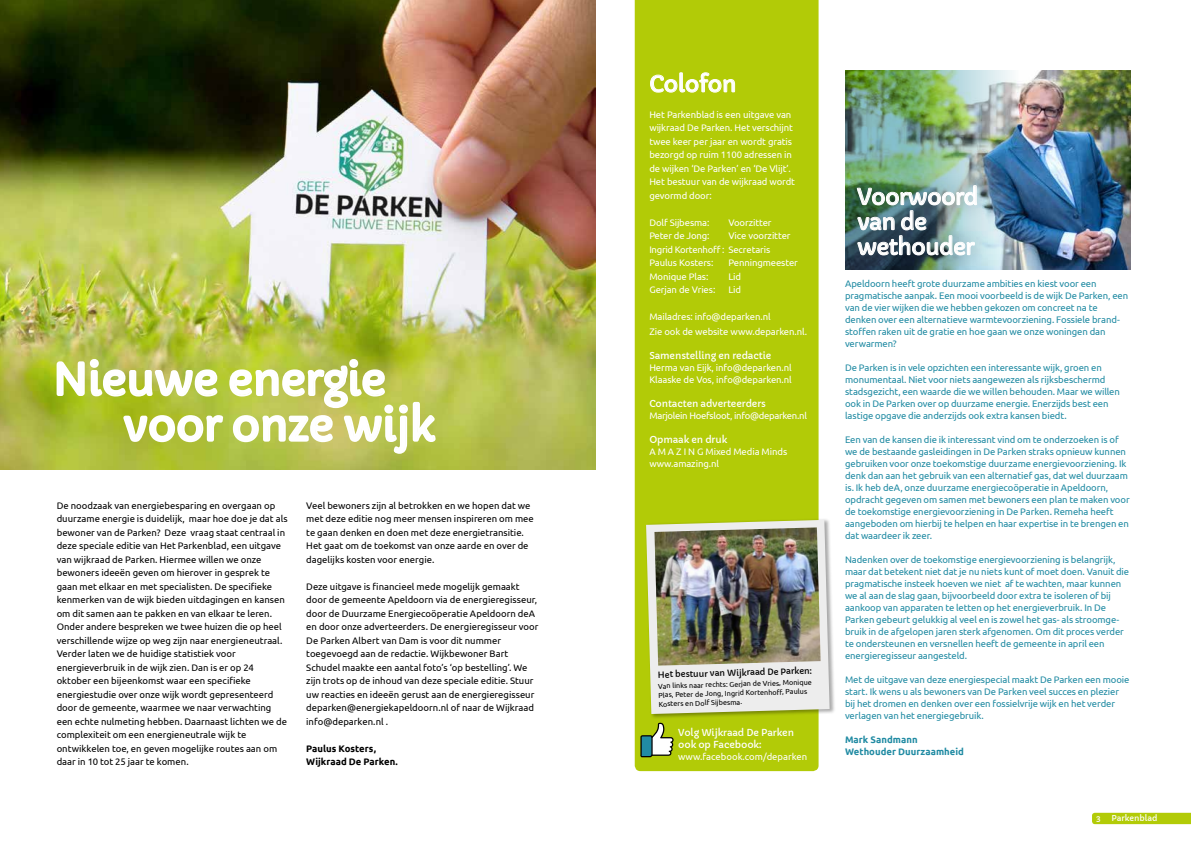
<style>
.page{position:relative;width:1191px;height:842px;background:#fff}
.page>*{position:absolute;margin:0;border:0;box-sizing:border-box;transform-origin:0 0}
.t1{font:43.6px/45.6px "Capriola";letter-spacing:-.02em;color:#fff}
.t2{font:22px/25px "Capriola";letter-spacing:-.03em;color:#fff}
.t3{font:9.5px/12px "Ubuntu";letter-spacing:-.01em;color:#218ba3}
.t4{font:9.5px/13.5px "Ubuntu";color:#000}
.t5{font:9.5px/13.5px "Ubuntu";letter-spacing:-.01em;color:#fff}
.t6{font:9.5px/12px "Capriola";letter-spacing:-.01em;color:#fff}
.t7{font:9.5px "Ubuntu";letter-spacing:-.03em;color:#fff}
.t8{font:700 9.5px/12px "Ubuntu";letter-spacing:.005em;color:#218ba3}
.t9{font:700 9.5px/13.5px "Ubuntu";letter-spacing:.005em;color:#000}
.t10{font:8.5px "Capriola";color:#000}
.t11{font:8px "Capriola";color:#fff}
.t12{font:7.3px/8.9px "Ubuntu";color:#000}
</style>
<div class="page">
<svg style="left:1092px;top:813px;width:99px;height:11px"></svg>
<img style="left:1018px;top:71px;width:112px;height:199px">
<img style="left:845px;top:71px;width:173px;height:199px">
<div style="left:635px;top:0;width:183px;height:771px;background:#b2cb07"></div>
<svg style="left:649px;top:71px;width:87px;height:22px;background:#c3d63e"></svg>
<div style="left:645px;top:518px;width:190px;height:201px;background:#000;opacity:.34"></div>
<svg style="left:646px;top:520px;width:183px;height:194px;background:#e3e5d2"></svg>
<img style="left:654px;top:527px;width:166px;height:139px">
<svg style="left:640px;top:723px;width:33px;height:34px"></svg>
<div style="left:839px;top:167px;width:156px;height:106px;background:#000;opacity:.24"></div>
<img style="left:856px;top:177px;width:122px;height:84px">
<img style="left:0;top:0;width:595px;height:470px">
<svg style="left:56px;top:358px;width:381px;height:101px;background:#c0cb61"></svg>
<h1 class="t1" style="left:123px;top:357px;width:314px;text-indent:-70px">Nieuwe energie voor onze wijk</h1>
<p class="t4" style="left:57px;top:498px;width:232px">De noodzaak van energiebesparing en overgaan op duurzame energie is duidelijk, maar hoe doe je dat als bewoner van de Parken? Deze vraag staat centraal in deze speciale editie van Het Parkenblad, een uitgave van wijkraad de Parken. Hiermee willen we onze bewoners ideeën geven om hierover in gesprek te gaan met elkaar en met specialisten. De specifieke kenmerken van de wijk bieden uitdagingen en kansen om dit samen aan te pakken en van elkaar te leren.<br>Onder andere bespreken we twee huizen die op heel verschillende wijze op weg zijn naar energieneutraal.<br>Verder laten we de huidige statistiek voor energieverbruik in de wijk zien. Dan is er op 24 oktober een bijeenkomst waar een specifieke energiestudie over onze wijk wordt gepresenteerd door de gemeente, waarmee we naar verwachting een echte nulmeting hebben. Daarnaast lichten we de complexiteit om een energieneutrale wijk te ontwikkelen toe, en geven mogelijke routes aan om daar in 10 tot 25 jaar te komen.</p>
<p class="t4" style="left:306px;top:498px;width:229px">Veel bewoners zijn al betrokken en we hopen dat we met deze editie nog meer mensen inspireren om mee te gaan denken en doen met deze energietransitie.<br>Het gaat om de toekomst van onze aarde en over de dagelijks kosten voor energie.</p>
<p class="t4" style="left:306px;top:579px;width:234px">Deze uitgave is financieel mede mogelijk gemaakt door de gemeente Apeldoorn via de energieregisseur, door de Duurzame Energiecoöperatie Apeldoorn deA en door onze adverteerders. De energieregisseur voor De Parken Albert van Dam is voor dit nummer toegevoegd aan de redactie. Wijkbewoner Bart Schudel maakte een aantal foto’s ‘op bestelling’. We zijn trots op de inhoud van deze speciale editie. Stuur uw reacties en ideeën gerust aan de energieregisseur deparken@energiekapeldoorn.nl of naar de Wijkraad info@deparken.nl .</p>
<p class="t9" style="left:306px;top:741px;width:93px">Paulus Kosters,<br>Wijkraad De Parken.</p>
<h2 class="t2" style="left:649px;top:72px;width:89px">Colofon</h2>
<p class="t5" style="left:649px;top:107px;width:147px">Het Parkenblad is een uitgave van wijkraad De Parken. Het verschijnt twee keer per jaar en wordt gratis bezorgd op ruim 1100 adressen in de wijken ‘De Parken’ en ‘De Vlijt’.<br>Het bestuur van de wijkraad wordt gevormd door:</p>
<p class="t5" style="left:649px;top:215px;width:62px">Dolf Sijbesma:</p>
<p class="t5" style="left:728px;top:215px;width:45px">Voorzitter</p>
<p class="t5" style="left:649px;top:229px;width:61px">Peter de Jong:</p>
<p class="t5" style="left:649px;top:229px;width:143px;text-indent:79px">Vice voorzitter<br>Ingrid Kortenhoff : Secretaris<br>Paulus Kosters:</p>
<p class="t5" style="left:728px;top:256px;width:71px">Penningmeester</p>
<p class="t5" style="left:649px;top:269px;width:61px">Monique Plas:</p>
<p class="t5" style="left:728px;top:269px;width:14px">Lid</p>
<p class="t5" style="left:649px;top:283px;width:67px">Gerjan de Vries:</p>
<p class="t5" style="left:728px;top:283px;width:14px">Lid</p>
<p class="t5" style="left:649px;top:309px;width:159px;line-height:15px">Mailadres: info@deparken.nl<br>Zie ook de website www.deparken.nl.</p>
<p class="t6" style="left:649px;top:350px;width:123px">Samenstelling en redactie</p>
<p class="t5" style="left:649px;top:362px;width:144px;line-height:12px">Herma van Eijk, info@deparken.nl<br>Klaaske de Vos, info@deparken.nl</p>
<p class="t6" style="left:649px;top:398px;width:118px">Contacten adverteerders</p>
<p class="t7" style="left:649px;top:410px;width:159px">Marjolein Hoefsloot, info@deparken.nl</p>
<p class="t6" style="left:649px;top:434px;width:79px">Opmaak en druk</p>
<p class="t5" style="left:649px;top:446px;width:139px;line-height:12px">A M A Z I N G Mixed Media Minds www.amazing.nl</p>
<p class="t10" style="left:658px;top:669px;width:156px;rotate:-1deg">Het bestuur van Wijkraad De Parken:</p>
<p class="t12" style="left:658px;top:682px;width:155px;rotate:-2deg">Van links naar rechts: Gerjan de Vries, Monique<br>Plas, Peter de Jong, Ingrid Kortenhoff, Paulus<br>Kosters en Dolf Sijbesma.</p>
<p class="t6" style="left:678px;top:727px;width:117px">Volg Wijkraad De Parken ook op Facebook:</p>
<p class="t5" style="left:678px;top:750px;width:131px">www.facebook.com/deparken</p>
<h2 class="t2" style="left:857px;top:184px;width:123px">Voorwoord van de wethouder</h2>
<p class="t3" style="left:845px;top:278px;width:285px">Apeldoorn heeft grote duurzame ambities en kiest voor een pragmatische aanpak. Een mooi voorbeeld is de wijk De Parken, een van de vier wijken die we hebben gekozen om concreet na te denken over een alternatieve warmtevoorziening. Fossiele brand&shy;stoffen raken uit de gratie en hoe gaan we onze woningen dan verwarmen?</p>
<p class="t3" style="left:845px;top:362px;width:276px">De Parken is in vele opzichten een interessante wijk, groen en monumentaal. Niet voor niets aangewezen als rijksbeschermd stadsgezicht, een waarde die we willen behouden. Maar we willen ook in De Parken over op duurzame energie. Enerzijds best een lastige opgave die anderzijds ook extra kansen biedt.</p>
<p class="t3" style="left:845px;top:434px;width:286px">Een van de kansen die ik interessant vind om te onderzoeken is of we de bestaande gasleidingen in De Parken straks opnieuw kunnen gebruiken voor onze toekomstige duurzame energievoorziening. Ik denk dan aan het gebruik van een alternatief gas, dat wel duurzaam is. Ik heb deA, onze duurzame energiecoöperatie in Apeldoorn, opdracht gegeven om samen met bewoners een plan te maken voor de toekomstige energievoorziening in De Parken. Remeha heeft aangeboden om hierbij te helpen en haar expertise in te brengen en dat waardeer ik zeer.</p>
<p class="t3" style="left:845px;top:554px;width:286px">Nadenken over de toekomstige energievoorziening is belangrijk, maar dat betekent niet dat je nu niets kunt of moet doen. Vanuit die pragmatische insteek hoeven we niet af te wachten, maar kunnen we al aan de slag gaan, bijvoorbeeld door extra te isoleren of bij aankoop van apparaten te letten op het energieverbruik. In De Parken gebeurt gelukkig al veel en is zowel het gas- als stroomge&shy;bruik in de afgelopen jaren sterk afgenomen. Om dit proces verder te ondersteunen en versnellen heeft de gemeente in april een energieregisseur aangesteld.</p>
<p class="t3" style="left:845px;top:674px;width:286px">Met de uitgave van deze energiespecial maakt De Parken een mooie start. Ik wens u als bewoners van De Parken veel succes en plezier bij het dromen en denken over een fossielvrije wijk en het verder verlagen van het energiegebruik.</p>
<p class="t8" style="left:845px;top:734px;width:120px">Mark Sandmann<br>Wethouder Duurzaamheid</p>
<p class="t11" style="left:1096px;top:814px;width:6px">3</p>
<p class="t11" style="left:1111px;top:814px;width:47px">Parkenblad</p>
</div>
